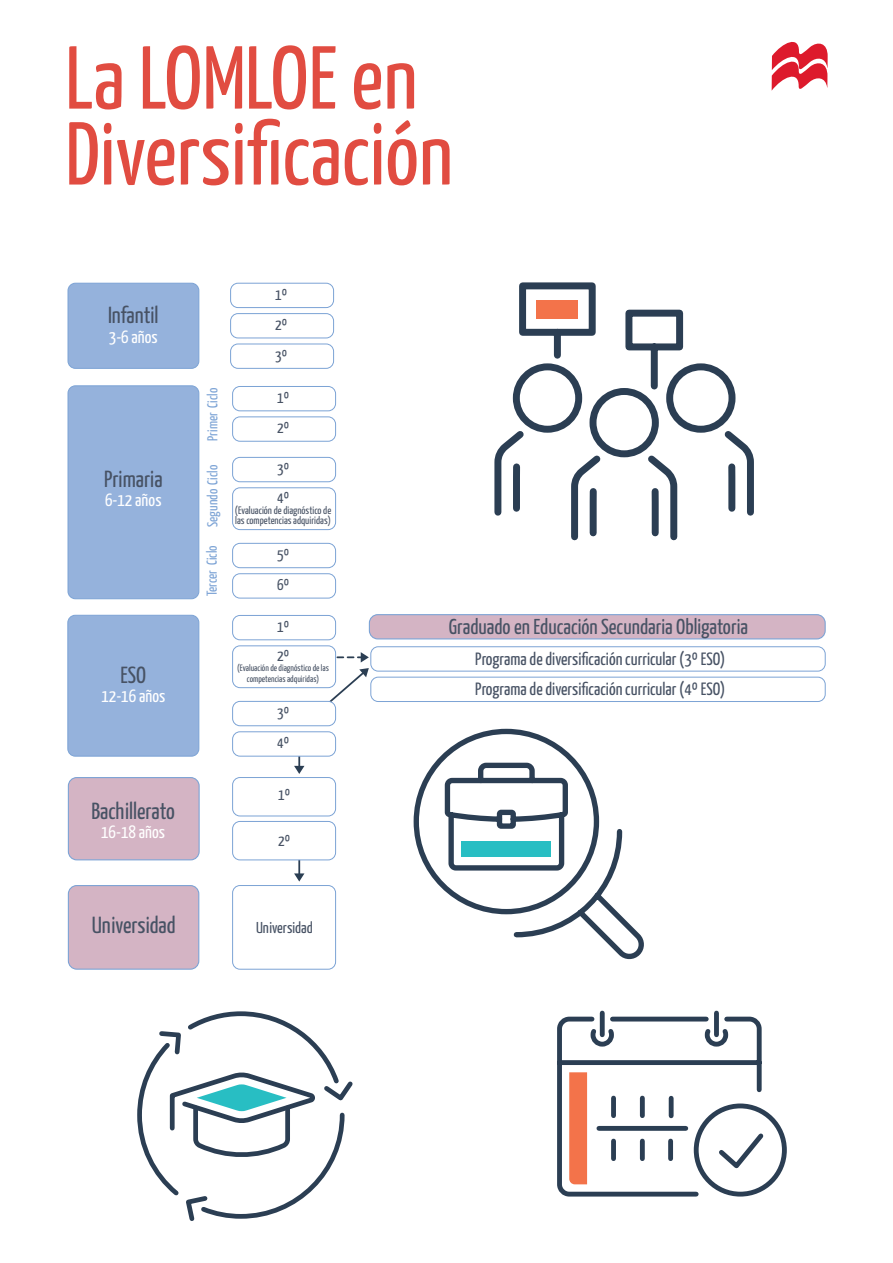
<style>
.page{position:relative;width:893px;height:1263px;background:#fff}
.page>*{position:absolute;margin:0;border:0;box-sizing:border-box;transform-origin:0 0}
.t1{font:89.1px/75.9px "Yanone Kaffeesatz";color:#e14c41}
.t2{font:23.25px "Yanone Kaffeesatz";color:#475264}
.t3{font:21.45px "Yanone Kaffeesatz";color:#475264}
.t4{font:17.85px "Yanone Kaffeesatz";color:#fff}
.t5{font:17.7px/30.5px "Yanone Kaffeesatz";color:#475264}
.t6{font:15.75px/30.5px "Yanone Kaffeesatz";color:#475264}
.t7{font:14.25px "Yanone Kaffeesatz";color:#7ca3d5}
.t8{font:10.65px/10.6px "Yanone Kaffeesatz";color:#475264}
.t9{font:9.15px/10.5px "Yanone Kaffeesatz";color:#475264;text-align:center}
</style>
<div class="page">
<svg style="left:294px;top:766px;width:10px;height:8px"></svg>
<hr style="left:298px;top:742px;width:2px;height:27px;background:#2b3e53">
<svg style="left:294px;top:873px;width:10px;height:8px"></svg>
<hr style="left:298px;top:850px;width:2px;height:26px;background:#2b3e53">
<svg style="left:519px;top:282px;width:77px;height:24px"></svg>
<div style="left:536px;top:300px;width:42px;height:18px;background:#f3734a"></div>
<svg style="left:494px;top:306px;width:260px;height:235px"></svg>
<svg style="left:137px;top:1011px;width:216px;height:210px"></svg>
<svg style="left:191px;top:1084px;width:101px;height:80px"></svg>
<svg style="left:557px;top:1010px;width:230px;height:187px"></svg>
<svg style="left:413px;top:728px;width:231px;height:232px"></svg>
<div style="left:462px;top:841px;width:89px;height:16px;background:#28bec3"></div>
<svg style="left:327px;top:668px;width:42px;height:36px"></svg>
<svg style="left:337px;top:652px;width:32px;height:10px"></svg>
<div style="left:68px;top:386px;width:131px;height:213px;background:#95b2dc;border-radius:7px"></div>
<div style="left:68px;top:385px;width:131px;height:214px;border:1px solid #7ca3d5;border-radius:7px"></div>
<div style="left:68px;top:615px;width:131px;height:141px;background:#95b2dc;border-radius:7px"></div>
<div style="left:67px;top:615px;width:132px;height:142px;border:1px solid #7ca3d5;border-radius:7px"></div>
<div style="left:369px;top:615px;width:456px;height:24px;background:#d4b4c4;border-radius:8px"></div>
<div style="left:369px;top:614px;width:457px;height:25px;border:1px solid #7ca3d5;border-radius:8px"></div>
<div style="left:68px;top:777px;width:131px;height:83px;background:#d4b4c4;border-radius:8px"></div>
<div style="left:68px;top:777px;width:132px;height:83px;border:1px solid #7ca3d5;border-radius:8px"></div>
<div style="left:68px;top:283px;width:131px;height:85px;background:#95b2dc;border-radius:7px"></div>
<div style="left:68px;top:283px;width:131px;height:86px;border:1px solid #7ca3d5;border-radius:7px"></div>
<div style="left:232px;top:777px;width:104px;height:39px;border:1px solid #7ca3d5;border-radius:7px"></div>
<div style="left:233px;top:821px;width:103px;height:39px;background:#fff;border-radius:7px"></div>
<div style="left:232px;top:821px;width:104px;height:39px;border:1px solid #7ca3d5;border-radius:7px"></div>
<div style="left:68px;top:885px;width:131px;height:84px;background:#d4b4c4;border-radius:8px"></div>
<div style="left:68px;top:885px;width:131px;height:85px;border:1px solid #7ca3d5;border-radius:8px"></div>
<div style="left:232px;top:885px;width:104px;height:85px;border:1px solid #7ca3d5;border-radius:7px"></div>
<div style="left:230px;top:283px;width:104px;height:25px;border:1px solid #7ca3d5;border-radius:7px"></div>
<div style="left:230px;top:313px;width:104px;height:25px;border:1px solid #7ca3d5;border-radius:7px"></div>
<div style="left:230px;top:343px;width:104px;height:26px;border:1px solid #7ca3d5;border-radius:7px"></div>
<div style="left:232px;top:386px;width:104px;height:25px;border:1px solid #7ca3d5;border-radius:7px"></div>
<div style="left:232px;top:416px;width:104px;height:26px;border:1px solid #7ca3d5;border-radius:7px"></div>
<div style="left:232px;top:457px;width:104px;height:25px;border:1px solid #7ca3d5;border-radius:7px"></div>
<div style="left:232px;top:487px;width:104px;height:43px;border:1px solid #7ca3d5;border-radius:7px"></div>
<div style="left:232px;top:543px;width:104px;height:25px;border:1px solid #7ca3d5;border-radius:7px"></div>
<div style="left:232px;top:573px;width:104px;height:26px;border:1px solid #7ca3d5;border-radius:7px"></div>
<div style="left:232px;top:615px;width:104px;height:25px;border:1px solid #7ca3d5;border-radius:7px"></div>
<div style="left:233px;top:646px;width:103px;height:42px;background:#fff;border-radius:7px"></div>
<div style="left:232px;top:645px;width:104px;height:43px;border:1px solid #7ca3d5;border-radius:7px"></div>
<div style="left:233px;top:701px;width:103px;height:25px;background:#fff;border-radius:7px"></div>
<div style="left:232px;top:701px;width:104px;height:25px;border:1px solid #7ca3d5;border-radius:7px"></div>
<div style="left:233px;top:732px;width:103px;height:24px;background:#fff;border-radius:7px"></div>
<div style="left:232px;top:731px;width:104px;height:26px;border:1px solid #7ca3d5;border-radius:7px"></div>
<div style="left:370px;top:646px;width:456px;height:26px;border:1px solid #7ca3d5;border-radius:7px"></div>
<div style="left:370px;top:677px;width:456px;height:25px;border:1px solid #7ca3d5;border-radius:7px"></div>
<svg style="left:772px;top:41px;width:56px;height:49px"></svg>
<h1 class="t1" style="left:65px;top:35px;width:389px">La LOMLOE en<br>Diversificación</h1>
<h2 class="t2" style="left:108px;top:298px;width:52px">Infantil</h2>
<p class="t4" style="left:109px;top:324px;width:50px">3-6 años</p>
<h2 class="t2" style="left:104px;top:462px;width:60px">Primaria</h2>
<p class="t4" style="left:105px;top:487px;width:58px">6-12 años</p>
<h2 class="t2" style="left:120px;top:658px;width:27px">ESO</h2>
<p class="t4" style="left:101px;top:683px;width:65px">12-16 años</p>
<h2 class="t2" style="left:91px;top:794px;width:85px">Bachillerato</h2>
<p class="t4" style="left:101px;top:819px;width:65px">16-18 años</p>
<p class="t7" style="left:202px;top:441px;width:54px;rotate:-90deg">Primer Ciclo</p>
<p class="t7" style="left:202px;top:527px;width:64px;rotate:-90deg">Segundo Ciclo</p>
<p class="t7" style="left:202px;top:596px;width:52px;rotate:-90deg">Tercer Ciclo</p>
<p class="t6" style="left:275px;top:278px;width:13px;text-align:justify">1º 2º 3º</p>
<p class="t6" style="left:277px;top:381px;width:13px">1º<br>2º</p>
<p class="t6" style="left:277px;top:453px;width:13px;line-height:29px">3º<br>4º</p>
<p class="t8" style="left:235px;top:504px;width:98px">(Evaluación de diagnóstico de las competencias adquiridas)</p>
<p class="t6" style="left:277px;top:538px;width:13px">5º<br>6º</p>
<p class="t6" style="left:277px;top:611px;width:13px;line-height:29px">1º<br>2º</p>
<p class="t9" style="left:237px;top:662px;width:93px">(Evaluación de diagnóstico de las competencias adquiridas)</p>
<p class="t6" style="left:277px;top:696px;width:13px">3º<br>4º</p>
<p class="t6" style="left:278px;top:779px;width:13px">1º</p>
<p class="t6" style="left:278px;top:824px;width:13px">2º</p>
<h2 class="t2" style="left:92px;top:909px;width:85px">Universidad</h2>
<p class="t6" style="left:256px;top:912px;width:58px">Universidad</p>
<p class="t3" style="left:449px;top:611px;width:301px">Graduado en Educación Secundaria Obligatoria</p>
<p class="t5" style="left:475px;top:642px;width:252px">Programa de diversificación curricular (3º ESO)<br>Programa de diversificación curricular (4º ESO)</p>
</div>
